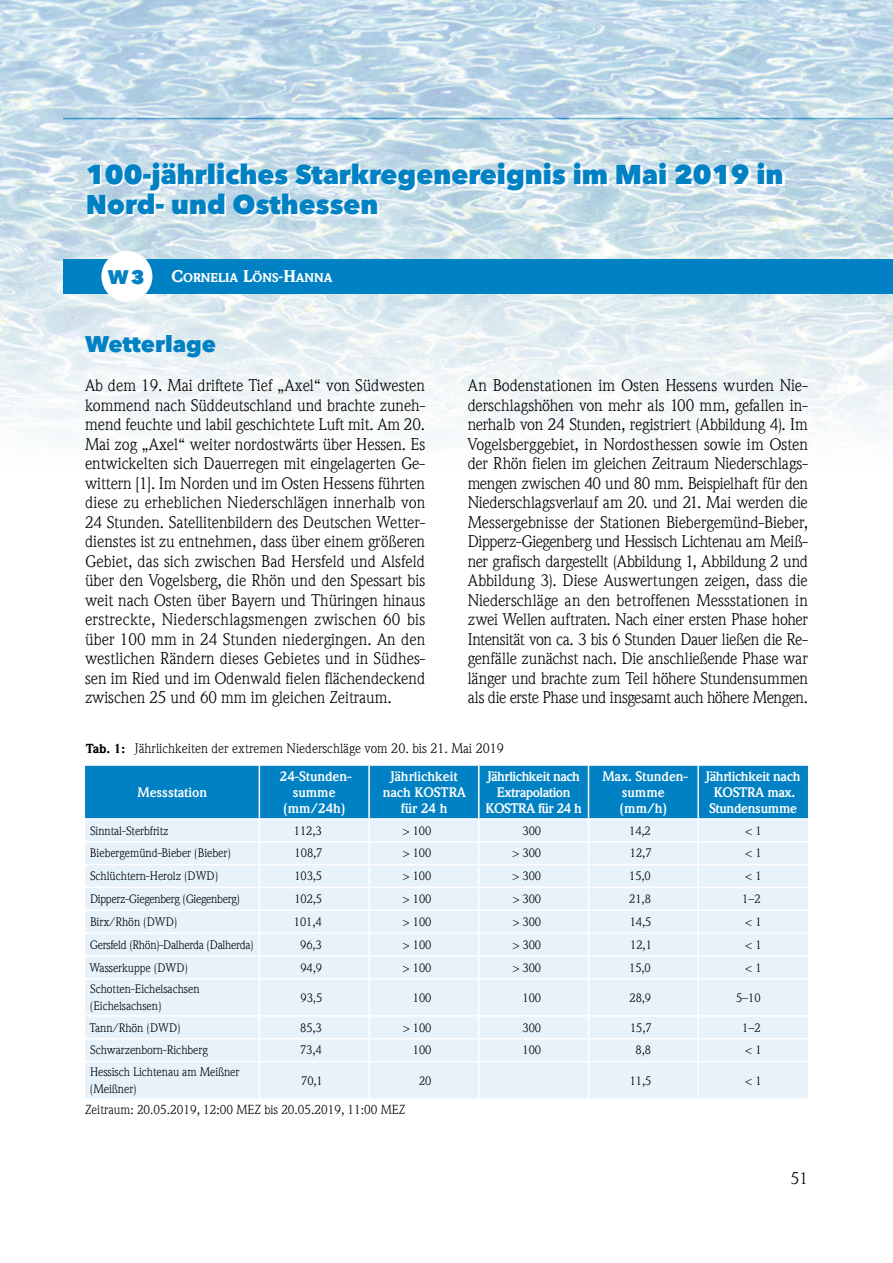
<style>
.page{position:relative;width:893px;height:1263px;background:#fff}
.page>*{position:absolute;margin:0;border:0;box-sizing:border-box;transform-origin:0 0}
.t1{font:800 27px/30px "Avenir Next LT Pro";color:#0081c3}
.t2{font:800 22.5px "Avenir Next LT Pro";color:#0081c3}
.t3{font:800 19.5px "Avenir Next LT Pro";color:#0081c3}
.t4{font:16.5px/19.5px "ITC Weidemann Com";letter-spacing:-.005em;color:#000;text-align:justify}
.t5{font:700 13.5px/15.8px "ITC Weidemann Com";letter-spacing:-.005em;color:#fff;text-align:center}
.t6{font:700 13.5px/15.8px "ITC Weidemann Com";letter-spacing:-.025em;color:#fff;text-align:center}
.t7{font:13.5px "ITC Weidemann Com";color:#000}
.t8{font:12.75px "ITC Weidemann Com";color:#000}
.t9{font:900 12.3px "ITC Weidemann Com";color:#fff}
.t10{font:12px/16.5px "ITC Weidemann Com";letter-spacing:-.005em;color:#000}
.t11{font:12px "ITC Weidemann Com";letter-spacing:-.025em;color:#000}
.s1{font-size:16.5px}
.s2{font-weight:900;font-size:12.75px}
</style>
<div class="page">
<img style="left:0;top:0;width:893px;height:438px">
<div style="left:64px;top:259px;width:829px;height:34px;background:#0081c3"></div>
<svg style="left:89px;top:165px;width:696px;height:52px"></svg>
<div style="left:101px;top:251px;width:51px;height:51px;background:#fff;border-radius:50%"></div>
<div style="left:85px;top:979px;width:723px;height:119px;background:#e8f2fb"></div>
<hr style="left:85px;top:1015px;width:174px;height:1px;background:#fff">
<hr style="left:259px;top:1015px;width:110px;height:1px;background:#fff">
<hr style="left:369px;top:1015px;width:110px;height:1px;background:#fff">
<hr style="left:479px;top:1015px;width:109px;height:1px;background:#fff">
<hr style="left:588px;top:1015px;width:110px;height:1px;background:#fff">
<hr style="left:698px;top:1015px;width:110px;height:1px;background:#fff">
<hr style="left:85px;top:1038px;width:174px;height:1px;background:#fff">
<hr style="left:259px;top:1038px;width:110px;height:1px;background:#fff">
<hr style="left:369px;top:1038px;width:110px;height:1px;background:#fff">
<hr style="left:479px;top:1038px;width:109px;height:1px;background:#fff">
<hr style="left:588px;top:1038px;width:110px;height:1px;background:#fff">
<hr style="left:698px;top:1038px;width:110px;height:1px;background:#fff">
<hr style="left:85px;top:1061px;width:174px;height:1px;background:#fff">
<hr style="left:259px;top:1061px;width:110px;height:1px;background:#fff">
<hr style="left:369px;top:1061px;width:110px;height:1px;background:#fff">
<hr style="left:479px;top:1061px;width:109px;height:1px;background:#fff">
<hr style="left:588px;top:1061px;width:110px;height:1px;background:#fff">
<hr style="left:698px;top:1061px;width:110px;height:1px;background:#fff">
<svg style="left:85px;top:766px;width:723px;height:212px;background:#b0d7ed"></svg>
<hr style="left:697px;top:957px;width:2px;height:21px;background:#fff">
<hr style="left:259px;top:979px;width:1px;height:36px;background:#fff">
<hr style="left:368px;top:979px;width:2px;height:36px;background:#fff">
<hr style="left:478px;top:979px;width:2px;height:36px;background:#fff">
<hr style="left:588px;top:979px;width:1px;height:36px;background:#fff">
<hr style="left:697px;top:979px;width:2px;height:36px;background:#fff">
<hr style="left:368px;top:1016px;width:2px;height:22px;background:#fff">
<hr style="left:478px;top:1016px;width:2px;height:22px;background:#fff">
<hr style="left:697px;top:1016px;width:2px;height:22px;background:#fff">
<svg style="left:259px;top:1016px;width:1px;height:45px"></svg>
<hr style="left:368px;top:1039px;width:2px;height:22px;background:#fff">
<hr style="left:478px;top:1039px;width:2px;height:22px;background:#fff">
<svg style="left:588px;top:1016px;width:1px;height:45px"></svg>
<hr style="left:697px;top:1039px;width:2px;height:22px;background:#fff">
<hr style="left:259px;top:1062px;width:1px;height:36px;background:#fff">
<hr style="left:368px;top:1062px;width:2px;height:36px;background:#fff">
<hr style="left:478px;top:1062px;width:2px;height:36px;background:#fff">
<hr style="left:588px;top:1062px;width:1px;height:36px;background:#fff">
<hr style="left:697px;top:1062px;width:2px;height:36px;background:#fff">
<h1 class="t1" style="left:86px;top:160px;width:699px">100-jährliches Starkregenereignis im Mai 2019 in<br>Nord- und Osthessen</h1>
<p class="t3" style="left:108px;top:265px;width:38px">W3</p>
<p class="t9" style="left:172px;top:271px;width:162px"><span class="s1">C</span>ORNELIA <span class="s1">L</span>ÖNS<span class="s1">-H</span>ANNA</p>
<h2 class="t2" style="left:85px;top:330px;width:132px">Wetterlage</h2>
<p class="t4" style="left:85px;top:376px;width:342px">Ab dem 19. Mai driftete Tief „Axel“ von Südwesten kommend nach Süddeutschland und brachte zuneh&shy;mend feuchte und labil geschichtete Luft mit. Am 20.<br>Mai zog „Axel“ weiter nordostwärts über Hessen. Es entwickelten sich Dauerregen mit eingelagerten Ge&shy;wittern [1]. Im Norden und im Osten Hessens führten diese zu erheblichen Niederschlägen innerhalb von 24 Stunden. Satellitenbildern des Deutschen Wetter&shy;dienstes ist zu entnehmen, dass über einem größeren Gebiet, das sich zwischen Bad Hersfeld und Alsfeld über den Vogelsberg, die Rhön und den Spessart bis weit nach Osten über Bayern und Thüringen hinaus erstreckte, Niederschlagsmengen zwischen 60 bis über 100 mm in 24 Stunden niedergingen. An den westlichen Rändern dieses Gebietes und in Südhes&shy;sen im Ried und im Odenwald fielen flächendeckend zwischen 25 und 60 mm im gleichen Zeitraum.</p>
<p class="t4" style="left:468px;top:376px;width:342px">An Bodenstationen im Osten Hessens wurden Nie&shy;derschlagshöhen von mehr als 100 mm, gefallen in&shy;nerhalb von 24 Stunden, registriert (Abbildung 4). Im Vogelsberggebiet, in Nordosthessen sowie im Osten der Rhön fielen im gleichen Zeitraum Niederschlags&shy;mengen zwischen 40 und 80 mm. Beispielhaft für den Niederschlagsverlauf am 20. und 21. Mai werden die Messergebnisse der Stationen Biebergemünd-Bieber, Dipperz-Giegenberg und Hessisch Lichtenau am Meiß&shy;ner grafisch dargestellt (Abbildung 1, Abbildung 2 und Abbildung 3). Diese Auswertungen zeigen, dass die Niederschläge an den betroffenen Messstationen in zwei Wellen auftraten. Nach einer ersten Phase hoher Intensität von ca. 3 bis 6 Stunden Dauer ließen die Re&shy;genfälle zunächst nach. Die anschließende Phase war länger und brachte zum Teil höhere Stundensummen als die erste Phase und insgesamt auch höhere Mengen.</p>
<p class="t7" style="left:86px;top:740px;width:419px"><span class="s2">Tab. 1:</span> Jährlichkeiten der extremen Niederschläge vom 20. bis 21. Mai 2019</p>
<p class="t5" style="left:138px;top:785px;width:71px">Messstation</p>
<p class="t5" style="left:280px;top:769px;width:73px">24-Stunden&shy;summe (mm/24h)</p>
<p class="t5" style="left:383px;top:769px;width:85px">Jährlichkeit nach KOSTRA für 24 h</p>
<p class="t6" style="left:486px;top:769px;width:98px">Jährlichkeit nach<br>Extrapolation<br>KOSTRA für 24 h</p>
<p class="t5" style="left:602px;top:769px;width:87px">Max. Stunden&shy;summe (mm/h)</p>
<p class="t6" style="left:706px;top:769px;width:96px">Jährlichkeit nach<br>KOSTRA max.<br>Stundensumme</p>
<p class="t10" style="left:90px;top:822px;width:80px">Sinntal-Sterbfritz</p>
<p class="t10" style="left:294px;top:822px;width:29px">112,3</p>
<p class="t10" style="left:403px;top:822px;width:30px">&gt; 100</p>
<p class="t10" style="left:522px;top:822px;width:20px">300</p>
<p class="t10" style="left:629px;top:822px;width:23px">14,2</p>
<p class="t10" style="left:745px;top:822px;width:18px">&lt; 1</p>
<p class="t10" style="left:90px;top:845px;width:142px">Biebergemünd-Bieber (Bieber)</p>
<p class="t10" style="left:295px;top:845px;width:29px">108,7</p>
<p class="t10" style="left:403px;top:845px;width:30px">&gt; 100</p>
<p class="t10" style="left:512px;top:845px;width:30px">&gt; 300</p>
<p class="t10" style="left:630px;top:845px;width:23px">12,7</p>
<p class="t10" style="left:745px;top:845px;width:18px">&lt; 1</p>
<p class="t10" style="left:90px;top:868px;width:130px">Schlüchtern-Herolz (DWD)</p>
<p class="t10" style="left:294px;top:868px;width:29px">103,5</p>
<p class="t10" style="left:403px;top:868px;width:30px">&gt; 100</p>
<p class="t10" style="left:512px;top:868px;width:30px">&gt; 300</p>
<p class="t10" style="left:629px;top:868px;width:23px">15,0</p>
<p class="t10" style="left:745px;top:868px;width:18px">&lt; 1</p>
<p class="t11" style="left:90px;top:892px;width:151px">Dipperz-Giegenberg (Giegenberg)</p>
<p class="t10" style="left:294px;top:891px;width:29px">102,5</p>
<p class="t10" style="left:403px;top:891px;width:30px">&gt; 100</p>
<p class="t10" style="left:512px;top:891px;width:30px">&gt; 300</p>
<p class="t10" style="left:629px;top:891px;width:23px">21,8</p>
<p class="t10" style="left:742px;top:891px;width:20px">1–2</p>
<p class="t10" style="left:90px;top:914px;width:89px">Birx/Rhön (DWD)</p>
<p class="t10" style="left:294px;top:914px;width:29px">101,4</p>
<p class="t10" style="left:403px;top:914px;width:30px">&gt; 100</p>
<p class="t10" style="left:512px;top:914px;width:30px">&gt; 300</p>
<p class="t10" style="left:630px;top:914px;width:23px">14,5</p>
<p class="t10" style="left:745px;top:914px;width:18px">&lt; 1</p>
<p class="t11" style="left:90px;top:937px;width:166px">Gersfeld (Rhön)-Dalherda (Dalherda)</p>
<p class="t10" style="left:300px;top:937px;width:23px">96,3</p>
<p class="t10" style="left:403px;top:937px;width:30px">&gt; 100</p>
<p class="t10" style="left:512px;top:937px;width:30px">&gt; 300</p>
<p class="t10" style="left:630px;top:937px;width:23px">12,1</p>
<p class="t10" style="left:745px;top:937px;width:18px">&lt; 1</p>
<p class="t10" style="left:89px;top:959px;width:100px">Wasserkuppe (DWD)</p>
<p class="t10" style="left:300px;top:959px;width:23px">94,9</p>
<p class="t10" style="left:403px;top:959px;width:30px">&gt; 100</p>
<p class="t10" style="left:512px;top:959px;width:30px">&gt; 300</p>
<p class="t10" style="left:629px;top:959px;width:23px">15,0</p>
<p class="t10" style="left:745px;top:959px;width:18px">&lt; 1</p>
<p class="t10" style="left:90px;top:981px;width:111px">Schotten-Eichelsachsen (Eichelsachsen)</p>
<p class="t10" style="left:301px;top:989px;width:23px">93,5</p>
<p class="t10" style="left:413px;top:989px;width:20px">100</p>
<p class="t10" style="left:523px;top:989px;width:20px">100</p>
<p class="t10" style="left:630px;top:989px;width:23px">28,9</p>
<p class="t10" style="left:736px;top:989px;width:26px">5–10</p>
<p class="t10" style="left:89px;top:1019px;width:93px">Tann/Rhön (DWD)</p>
<p class="t10" style="left:300px;top:1019px;width:23px">85,3</p>
<p class="t10" style="left:403px;top:1019px;width:30px">&gt; 100</p>
<p class="t10" style="left:523px;top:1019px;width:20px">300</p>
<p class="t10" style="left:630px;top:1019px;width:23px">15,7</p>
<p class="t10" style="left:742px;top:1019px;width:20px">1–2</p>
<p class="t10" style="left:90px;top:1042px;width:119px">Schwarzenborn-Richberg</p>
<p class="t10" style="left:300px;top:1042px;width:23px">73,4</p>
<p class="t10" style="left:413px;top:1042px;width:20px">100</p>
<p class="t10" style="left:523px;top:1042px;width:20px">100</p>
<p class="t10" style="left:635px;top:1042px;width:17px">8,8</p>
<p class="t10" style="left:745px;top:1042px;width:18px">&lt; 1</p>
<p class="t10" style="left:90px;top:1064px;width:151px">Hessisch Lichtenau am Meißner (Meißner)</p>
<p class="t10" style="left:301px;top:1072px;width:23px">70,1</p>
<p class="t10" style="left:419px;top:1072px;width:14px">20</p>
<p class="t10" style="left:630px;top:1072px;width:23px">11,5</p>
<p class="t10" style="left:745px;top:1072px;width:18px">&lt; 1</p>
<p class="t8" style="left:85px;top:1102px;width:322px">Zeitraum: 20.05.2019, 12:00 MEZ bis 20.05.2019, 11:00 MEZ</p>
<p class="t4" style="left:791px;top:1169px;width:19px">51</p>
</div>
